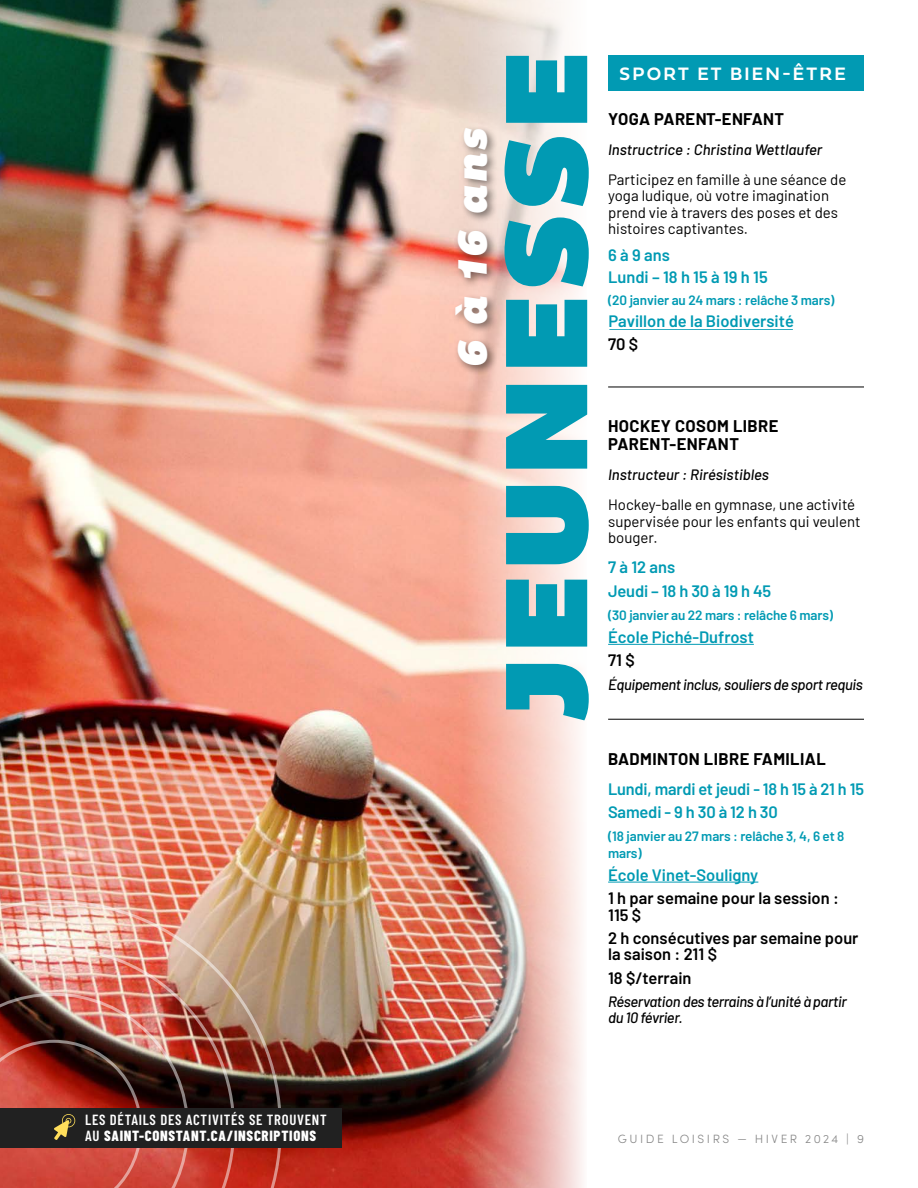
<style>
.page{position:relative;width:918px;height:1188px;background:#fff}
.page>*{position:absolute;margin:0;border:0;box-sizing:border-box;transform-origin:0 0}
.t1{font:120px "Bemio";letter-spacing:.035em;color:#019ab3}
.t2{font:italic 42px "Bemio";color:#fff}
.t3{font:18.75px "Fieldwork Geo Demibold";letter-spacing:.12em;color:#fff}
.t4{font:600 16.5px/23.2px "Barlow";color:#019ab3}
.t5{font:600 16.5px/16.5px "Barlow";color:#000}
.t6{font:700 16.5px/18px "Barlow";letter-spacing:.025em;color:#000}
.t7{font:15px/16.5px "Barlow";color:#000}
.t8{font:italic 500 15px/16.5px "Barlow";letter-spacing:-.025em;color:#000}
.t9{font:italic 500 15px "Barlow";color:#000}
.t10{font:600 14.7px/15.9px "Barlow Condensed";letter-spacing:.05em;color:#fff}
.t11{font:600 13.5px/16.5px "Barlow";letter-spacing:-.01em;color:#019ab3}
.t12{font:300 12px "Sofia Pro";letter-spacing:.21em;color:#878787}
.s1{font-weight:800}
</style>
<div class="page">
<img style="left:0;top:0;width:463px;height:1188px">
<img style="left:463px;top:0;width:120px;height:1188px">
<div style="left:608px;top:56px;width:256px;height:35px;background:#019ab3"></div>
<hr style="left:608px;top:387px;width:256px;height:1px;background:#000">
<hr style="left:608px;top:644px;width:146px;height:1px;background:#019ab3">
<hr style="left:608px;top:719px;width:256px;height:1px;background:#000">
<hr style="left:608px;top:882px;width:150px;height:1px;background:#019ab3">
<hr style="left:609px;top:329px;width:184px;height:1px;background:#019ab3">
<div style="left:451px;top:125px;width:47px;height:251px;background:#000;opacity:.48"></div>
<img style="left:0;top:898px;width:283px;height:290px">
<div style="left:0;top:1108px;width:341px;height:39px;background:#212121"></div>
<svg style="left:54px;top:1114px;width:21px;height:26px"></svg>
<p class="t10" style="left:85px;top:1111px;width:243px">LES DÉTAILS DES ACTIVITÉS SE TROUVENT<br>AU <span class="s1">SAINT-CONSTANT.CA/INSCRIPTIONS</span></p>
<h2 class="t2" style="left:439px;top:368px;width:242px;rotate:-90deg">6 à 16 ans</h2>
<h1 class="t1" style="left:451px;top:721px;width:672px;rotate:-90deg">JEUNESSE</h1>
<p class="t3" style="left:619px;top:59px;width:228px">SPORT ET BIEN-ÊTRE</p>
<p class="t6" style="left:608px;top:109px;width:178px">YOGA PARENT-ENFANT</p>
<p class="t9" style="left:608px;top:139px;width:216px">Instructrice : Christina Wettlaufer</p>
<p class="t7" style="left:608px;top:170px;width:240px">Participez en famille à une séance de yoga ludique, où votre imagination prend vie à travers des poses et des histoires captivantes.</p>
<p class="t4" style="left:608px;top:243px;width:161px;line-height:21.8px">6 à 9 ans<br>Lundi – 18 h 15 à 19 h 15</p>
<p class="t11" style="left:608px;top:290px;width:228px">(20 janvier au 24 mars : relâche 3 mars)</p>
<p class="t4" style="left:608px;top:308px;width:187px">Pavillon de la Biodiversité</p>
<p class="t5" style="left:608px;top:334px;width:32px">70 $</p>
<p class="t6" style="left:608px;top:416px;width:172px">HOCKEY COSOM LIBRE<br>PARENT-ENFANT</p>
<p class="t9" style="left:608px;top:464px;width:162px">Instructeur : Rirésistibles</p>
<p class="t7" style="left:608px;top:496px;width:254px">Hockey-balle en gymnase, une activité supervisée pour les enfants qui veulent bouger.</p>
<p class="t4" style="left:608px;top:554px;width:165px">7 à 12 ans<br>Jeudi – 18 h 30 à 19 h 45</p>
<p class="t11" style="left:608px;top:606px;width:227px">(30 janvier au 22 mars : relâche 6 mars)</p>
<p class="t4" style="left:608px;top:624px;width:147px">École Piché-Dufrost</p>
<p class="t5" style="left:608px;top:651px;width:28px">71 $</p>
<p class="t8" style="left:608px;top:675px;width:256px">Équipement inclus, souliers de sport requis</p>
<p class="t6" style="left:608px;top:748px;width:219px">BADMINTON LIBRE FAMILIAL</p>
<p class="t4" style="left:608px;top:776px;width:257px">Lundi, mardi et jeudi - 18 h 15 à 21 h 15<br>Samedi - 9 h 30 à 12 h 30</p>
<p class="t11" style="left:608px;top:827px;width:238px">(18 janvier au 27 mars : relâche 3, 4, 6 et 8 mars)</p>
<p class="t4" style="left:608px;top:862px;width:152px">École Vinet-Souligny</p>
<p class="t5" style="left:608px;top:889px;width:232px">1 h par semaine pour la session :<br>115 $</p>
<p class="t5" style="left:608px;top:928px;width:252px">2 h consécutives par semaine pour la saison : 211 $</p>
<p class="t5" style="left:608px;top:968px;width:85px">18 $/terrain</p>
<p class="t8" style="left:608px;top:992px;width:240px">Réservation des terrains à l’unité à partir du 10 février.</p>
<p class="t12" style="left:618px;top:1130px;width:248px">GUIDE LOISIRS — HIVER 2024 | 9</p>
</div>
